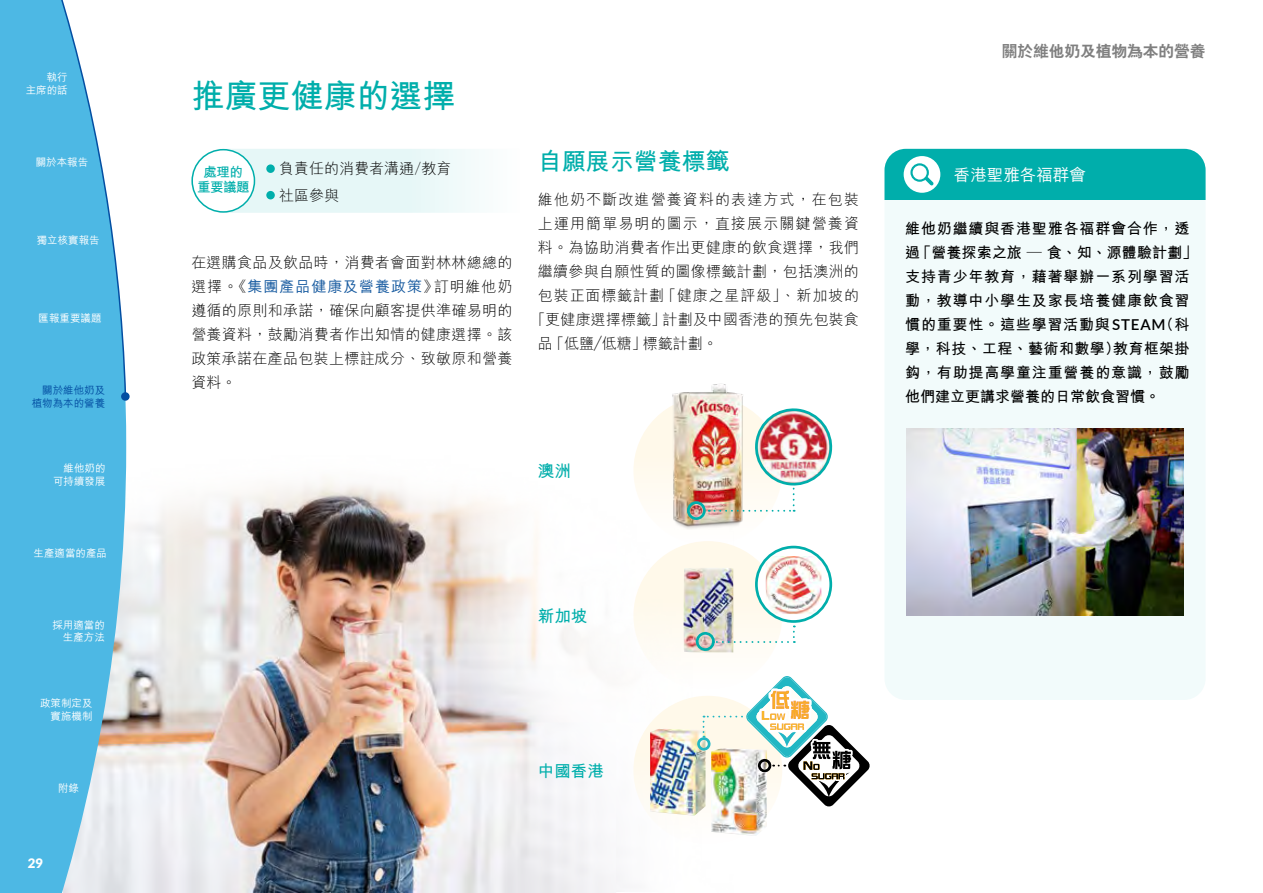
<style>
.page{position:relative;width:1263px;height:893px;background:#fff}
.page>*{position:absolute;margin:0;border:0;box-sizing:border-box;transform-origin:0 0}
.t1{font:700 33px "M Hei HK";color:#00aeab}
.t2{font:700 24px "M Hei HK";color:#00aeab}
.t3{font:700 16.5px "M Hei HK";color:#00aeab}
.t4{font:500 16.5px "M Hei HK";color:#fff}
.t5{font:800 15.75px "C Hei 2 HK";letter-spacing:-.005em;color:#808080}
.t6{font:300 15px/24px "M Hei HK";letter-spacing:.02em;color:#000;text-align:justify}
.t7{font:700 15px/24px "M Hei HK";letter-spacing:.055em;color:#000}
.t8{font:300 15px "M Hei HK";letter-spacing:.075em;color:#000}
.t9{font:300 15px "M Hei HK";letter-spacing:.06em;color:#000}
.t10{font:300 15px/26.5px "M Hei HK";color:#000}
.t11{font:700 13.5px "M Hei HK";letter-spacing:-.04em;color:#00aeab}
.t12{font:900 13.2px "Lato";color:#fff}
.t13{font:500 10.5px/12.6px "M Hei HK";color:#fff;text-align:right}
.t14{font:500 10.5px/12.6px "M Hei HK";color:#034ea2;text-align:right}
.s1{font-family:"Lato";font-weight:600}
.s2{font-weight:500;color:#15599f}
</style>
<div class="page">
<img style="left:126px;top:446px;width:573px;height:447px">
<div style="left:633px;top:696px;width:149px;height:149px;background:#fff9ea;border-radius:50%"></div>
<div style="left:633px;top:541px;width:149px;height:149px;background:#fff9ea;border-radius:50%"></div>
<div style="left:633px;top:396px;width:149px;height:149px;background:#fffbf2;border-radius:50%"></div>
<div style="left:884px;top:149px;width:321px;height:551px;background:#f2fbfb;border-radius:21px"></div>
<div style="left:884px;top:149px;width:321px;height:51px;background:#00aeab"></div>
<img style="left:907px;top:428px;width:276px;height:188px">
<svg style="left:0;top:0;width:126px;height:893px;background:#5fbde4"></svg>
<div style="left:121px;top:392px;width:9px;height:9px;background:#034ea2;border-radius:50%"></div>
<svg style="left:35px;top:0;width:92px;height:401px"></svg>
<img style="left:683px;top:568px;width:50px;height:84px">
<img style="left:650px;top:729px;width:55px;height:87px">
<div style="left:697px;top:737px;width:14px;height:14px;border:3px solid #22b7c3;border-radius:50%"></div>
<img style="left:711px;top:807px;width:56px;height:29px">
<svg style="left:703px;top:676px;width:167px;height:131px"></svg>
<img style="left:669px;top:384px;width:74px;height:145px">
<div style="left:687px;top:501px;width:19px;height:19px;border:3px solid #00aeab;border-radius:50%"></div>
<img style="left:709px;top:405px;width:124px;height:107px">
<svg style="left:694px;top:625px;width:101px;height:27px"></svg>
<svg style="left:756px;top:547px;width:75px;height:74px"></svg>
<img style="left:766px;top:556px;width:55px;height:58px">
<div style="left:755px;top:546px;width:77px;height:77px;border:3px solid #00aeab;border-radius:50%"></div>
<div style="left:904px;top:156px;width:36px;height:37px;background:#fff;border-radius:50%"></div>
<svg style="left:910px;top:163px;width:19px;height:19px"></svg>
<div style="left:913px;top:165px;width:14px;height:15px;background:#fff;border-radius:50%"></div>
<svg style="left:921px;top:173px;width:16px;height:16px"></svg>
<svg style="left:193px;top:149px;width:282px;height:64px;background:#e7f7f7"></svg>
<div style="left:192px;top:150px;width:62px;height:62px;background:#fff;border-radius:50%"></div>
<div style="left:191px;top:149px;width:64px;height:64px;border:2px solid #00aeab;border-radius:50%"></div>
<div style="left:266px;top:164px;width:9px;height:9px;background:#00aeab;border-radius:50%"></div>
<div style="left:266px;top:191px;width:9px;height:8px;background:#00aeab;border-radius:50%"></div>
<p class="t13" style="left:26px;top:70px;width:43px">執行<br>主席的話</p>
<p class="t13" style="left:36px;top:155px;width:54px">關於本報告</p>
<p class="t13" style="left:37px;top:233px;width:65px">獨立核實報告</p>
<p class="t13" style="left:39px;top:311px;width:64px">匯報重要議題</p>
<p class="t14" style="left:32px;top:383px;width:75px">關於維他奶及植物為本的營養</p>
<p class="t13" style="left:53px;top:461px;width:54px">維他奶的可持續發展</p>
<p class="t13" style="left:34px;top:546px;width:75px">生產適當的產品</p>
<p class="t13" style="left:52px;top:618px;width:54px">採用適當的生產方法</p>
<p class="t13" style="left:40px;top:696px;width:54px">政策制定及實施機制</p>
<p class="t13" style="left:58px;top:781px;width:22px">附錄</p>
<p class="t12" style="left:28px;top:853px;width:17px">29</p>
<h1 class="t1" style="left:191px;top:72px;width:265px">推廣更健康的選擇</h1>
<p class="t5" style="left:1002px;top:40px;width:205px">關於維他奶及植物為本的營養</p>
<h2 class="t2" style="left:538px;top:144px;width:193px">自願展示營養標籤</h2>
<p class="t8" style="left:538px;top:189px;width:323px">維他奶不斷改進營養資料的表達方式，在包裝</p>
<p class="t8" style="left:538px;top:213px;width:323px">上運用簡單易明的圖示，直接展示關鍵營養資</p>
<p class="t6" style="left:538px;top:235px;width:323px">料。為協助消費者作出更健康的飲食選擇，我們</p>
<p class="t6" style="left:538px;top:259px;width:323px">繼續參與自願性質的圖像標籤計劃，包括澳洲的</p>
<p class="t9" style="left:538px;top:285px;width:323px">包裝正面標籤計劃「健康之星評級」、新加坡的</p>
<p class="t6" style="left:530px;top:307px;width:330px">「更健康選擇標籤」計劃及中國香港的預先包裝食</p>
<p class="t6" style="left:538px;top:331px;width:181px">品「低鹽／低糖」標籤計劃。</p>
<p class="t10" style="left:279px;top:155px;width:174px">負責任的消費者溝通/教育社區參與</p>
<p class="t11" style="left:204px;top:163px;width:41px">處理的</p>
<p class="t4" style="left:954px;top:163px;width:133px">香港聖雅各福群會</p>
<p class="t11" style="left:197px;top:178px;width:54px">重要議題</p>
<p class="t7" style="left:905px;top:215px;width:293px">維他奶繼續與香港聖雅各福群會合作，透過「營養探索之旅 — 食、知、源體驗計劃」支持青少年教育，藉著舉辦一系列學習活動，教導中小學生及家長培養健康飲食習慣的重要性。這些學習活動與<span class="s1">STEAM</span>（科學，科技、工程、藝術和數學）教育框架掛鈎，有助提高學童注重營養的意識，鼓勵他們建立更講求營養的日常飲食習慣。</p>
<p class="t6" style="left:191px;top:250px;width:323px">在選購食品及飲品時，消費者會面對林林總總的選擇。《<span class="s2">集團產品健康及營養政策</span>》訂明維他奶遵循的原則和承諾，確保向顧客提供準確易明的營養資料，鼓勵消費者作出知情的健康選擇。該政策承諾在產品包裝上標註成分、致敏原和營養資料。</p>
<p class="t3" style="left:538px;top:459px;width:34px">澳洲</p>
<p class="t3" style="left:538px;top:604px;width:51px">新加坡</p>
<p class="t3" style="left:538px;top:758px;width:67px">中國香港</p>
</div>
